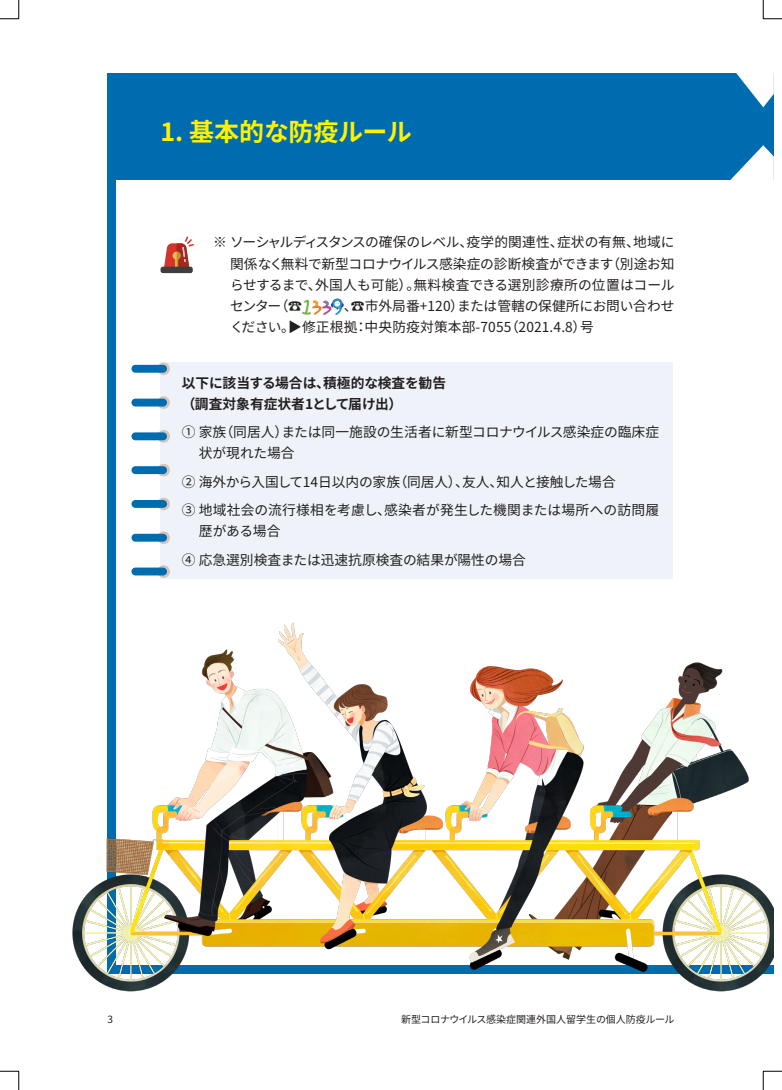
<style>
.page{position:relative;width:782px;height:1090px;background:#fff}
.page>*{position:absolute;margin:0;border:0;box-sizing:border-box;transform-origin:0 0}
.Paragraph_Style_6{font:700 25px "Noto Sans CJ Kjp";letter-spacing:-.005em;color:#fff101}
.t1{font:13.75px/21.2px "Noto Sans CJ Kjp";color:#231f20}
.t2{font:700 13.75px/21.2px "Noto Sans CJ Kjp";color:#231f20}
.t3{font:10px "Noto Sans CJ Kjp";color:#231f20}
</style>
<div class="page">
<div style="left:107px;top:180px;width:9px;height:794px;background:#006cb0"></div>
<div style="left:107px;top:74px;width:666px;height:106px;background:#006cb0"></div>
<svg style="left:730px;top:73px;width:43px;height:34px"></svg>
<svg style="left:730px;top:145px;width:43px;height:35px"></svg>
<svg style="left:164px;top:236px;width:30px;height:32px"></svg>
<div style="left:160px;top:267px;width:33px;height:6px;background:#3e3e3f;border-radius:2px"></div>
<svg style="left:302px;top:298px;width:42px;height:17px"></svg>
<div style="left:160px;top:362px;width:513px;height:217px;background:#eff3f9"></div>
<svg style="left:157px;top:362px;width:13px;height:13px"></svg>
<div style="left:131px;top:365px;width:36px;height:8px;background:#006cb0;border-radius:4px"></div>
<svg style="left:157px;top:396px;width:13px;height:13px"></svg>
<div style="left:131px;top:399px;width:36px;height:7px;background:#006cb0;border-radius:4px"></div>
<svg style="left:157px;top:430px;width:13px;height:13px"></svg>
<div style="left:131px;top:432px;width:36px;height:8px;background:#006cb0;border-radius:4px"></div>
<svg style="left:157px;top:531px;width:13px;height:13px"></svg>
<div style="left:131px;top:534px;width:36px;height:8px;background:#006cb0;border-radius:4px"></div>
<svg style="left:157px;top:464px;width:13px;height:12px"></svg>
<div style="left:131px;top:466px;width:36px;height:8px;background:#006cb0;border-radius:4px"></div>
<svg style="left:157px;top:498px;width:13px;height:12px"></svg>
<div style="left:131px;top:500px;width:36px;height:8px;background:#006cb0;border-radius:4px"></div>
<svg style="left:157px;top:565px;width:13px;height:13px"></svg>
<div style="left:131px;top:567px;width:36px;height:8px;background:#006cb0;border-radius:4px"></div>
<img style="left:72px;top:622px;width:701px;height:370px">
<svg style="left:0;top:0;width:19px;height:19px"></svg>
<svg style="left:0;top:1071px;width:19px;height:19px"></svg>
<svg style="left:763px;top:0;width:19px;height:19px"></svg>
<svg style="left:763px;top:1071px;width:19px;height:19px"></svg>
<p class="Paragraph_Style_6" style="left:160px;top:118px;width:253px">1. 基本的な防疫ルール</p>
<p class="t1" style="left:230px;top:232px;width:446px;text-align:justify;text-indent:-17px">※ ソーシャルディスタンスの確保のレベル、疫学的関連性、症状の有無、地域に関係なく無料で新型コロナウイルス感染症の診断検査ができます（別途お知らせするまで、外国人も可能）。無料検査できる選別診療所の位置はコールセンター（☎</p>
<p class="t1" style="left:230px;top:296px;width:446px;text-indent:114px">、☎市外局番+120）または管轄の保健所にお問い合わせください。▶修正根拠：中央防疫対策本部-7055（2021.4.8）号</p>
<p class="t2" style="left:182px;top:372px;width:266px">以下に該当する場合は、積極的な検査を勧告（調査対象有症状者1として届け出）</p>
<p class="t1" style="left:199px;top:422px;width:462px;text-indent:-17px">① 家族（同居人）または同一施設の生活者に新型コロナウイルス感染症の臨床症状が現れた場合</p>
<p class="t1" style="left:182px;top:471px;width:435px">② 海外から入国して14日以内の家族（同居人）、友人、知人と接触した場合</p>
<p class="t1" style="left:199px;top:500px;width:462px;text-indent:-17px">③ 地域社会の流行様相を考慮し、感染者が発生した機関または場所への訪問履歴がある場合</p>
<p class="t1" style="left:182px;top:549px;width:345px">④ 応急選別検査または迅速抗原検査の結果が陽性の場合</p>
<p class="t3" style="left:107px;top:1013px;width:7px">3</p>
<p class="t3" style="left:401px;top:1013px;width:275px">新型コロナウイルス感染症関連外国人留学生の個人防疫ルール</p>
</div>
